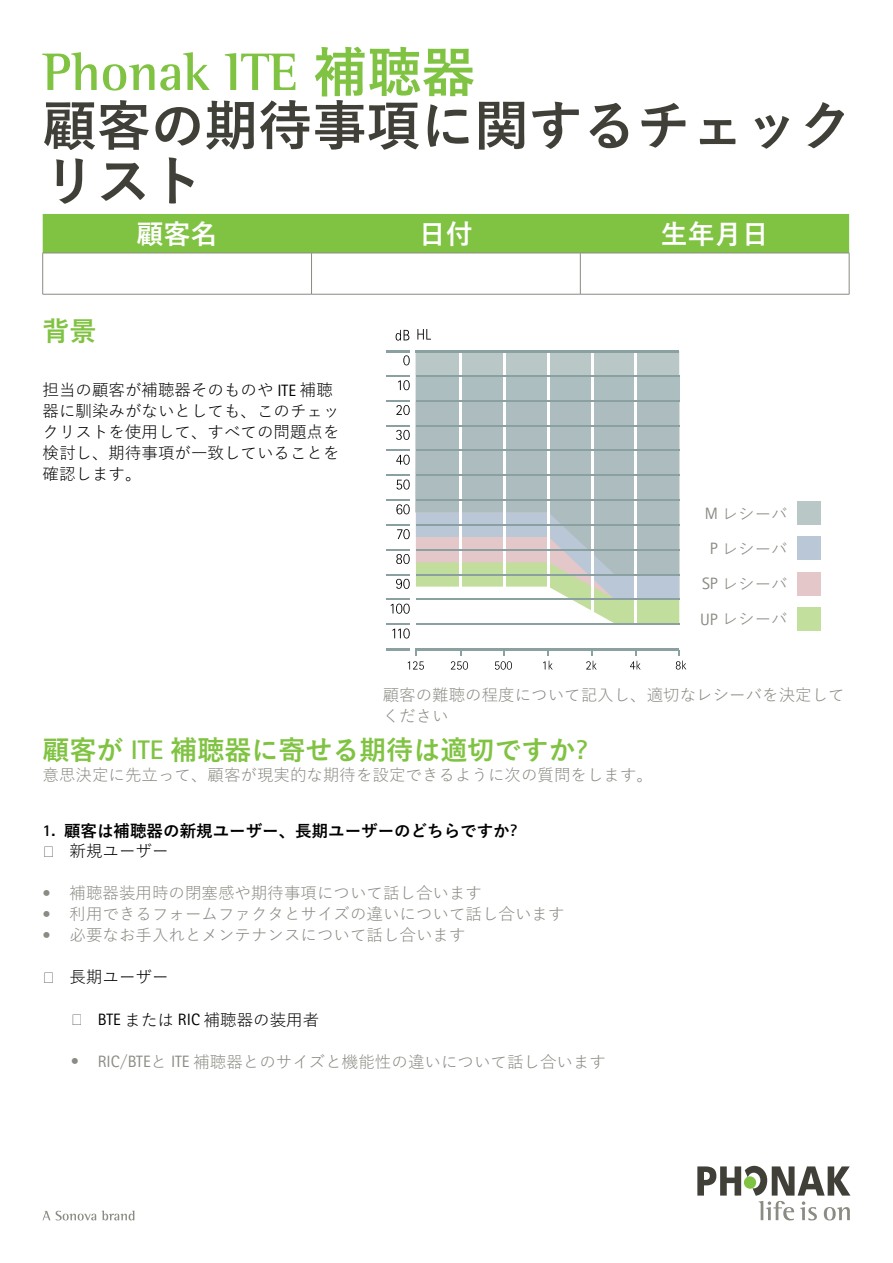
<style>
.page{position:relative;width:893px;height:1263px;background:#fff}
.page>*{position:absolute;margin:0;border:0;box-sizing:border-box;transform-origin:0 0}
.t1{font:700 54px/55.5px "Yu Gothic";color:#403f38}
.t2{font:700 54px "Rotis Semifor Phonak";color:#80c342}
.t3{font:700 27px "Yu Gothic";color:#80c342}
.t4{font:700 27px "Yu Gothic";color:#fff}
.t5{font:16.5px/35.2px "Yu Gothic";color:#8a8b83}
.t6{font:16.5px/21px "Yu Gothic";color:#000}
.t7{font:700 16.5px/20.4px "Yu Gothic";color:#000}
.s1{font-family:"Yu Gothic"}
.s2{font-family:"Rotis Sansfor Phonak"}
.s3{font-family:"Arial";font-weight:400}
.s4{font-weight:400}
.s5{font-family:"Arial"}
</style>
<div class="page">
<svg style="left:43px;top:1211px;width:7px;height:9px"></svg>
<svg style="left:56px;top:1211px;width:40px;height:9px"></svg>
<svg style="left:102px;top:1210px;width:32px;height:10px"></svg>
<svg style="left:697px;top:1166px;width:153px;height:54px"></svg>
<div style="left:43px;top:214px;width:806px;height:39px;background:#80c342"></div>
<hr style="left:43px;top:253px;width:268px;height:1px;background:#8a8b83">
<hr style="left:42px;top:253px;width:1px;height:41px;background:#8a8b83">
<hr style="left:311px;top:253px;width:269px;height:1px;background:#8a8b83">
<hr style="left:311px;top:253px;width:1px;height:41px;background:#8a8b83">
<hr style="left:580px;top:253px;width:269px;height:1px;background:#8a8b83">
<hr style="left:580px;top:253px;width:1px;height:41px;background:#8a8b83">
<hr style="left:849px;top:253px;width:1px;height:41px;background:#8a8b83">
<hr style="left:43px;top:294px;width:268px;height:1px;background:#8a8b83">
<hr style="left:311px;top:294px;width:269px;height:1px;background:#8a8b83">
<hr style="left:580px;top:294px;width:269px;height:1px;background:#8a8b83">
<svg style="left:598px;top:614px;width:81px;height:9px"></svg>
<hr style="left:635px;top:351px;width:2px;height:299px;background:#fff">
<hr style="left:387px;top:623px;width:23px;height:2px;background:#8ba1a1">
<hr style="left:416px;top:623px;width:263px;height:1px;background:#8ba1a1">
<hr style="left:387px;top:350px;width:23px;height:2px;background:#8ba1a1">
<hr style="left:387px;top:648px;width:23px;height:3px;background:#8ba1a1">
<hr style="left:416px;top:350px;width:263px;height:2px;background:#8ba1a1">
<hr style="left:416px;top:648px;width:263px;height:3px;background:#8ba1a1">
<svg style="left:396px;top:330px;width:13px;height:11px"></svg>
<svg style="left:387px;top:351px;width:292px;height:263px"></svg>
<svg style="left:392px;top:628px;width:18px;height:10px"></svg>
<svg style="left:417px;top:329px;width:14px;height:11px"></svg>
<svg style="left:408px;top:661px;width:16px;height:9px"></svg>
<svg style="left:451px;top:661px;width:17px;height:9px"></svg>
<svg style="left:495px;top:661px;width:17px;height:9px"></svg>
<svg style="left:543px;top:661px;width:10px;height:8px"></svg>
<svg style="left:586px;top:661px;width:11px;height:8px"></svg>
<svg style="left:630px;top:661px;width:11px;height:8px"></svg>
<svg style="left:676px;top:661px;width:10px;height:8px"></svg>
<div style="left:797px;top:501px;width:24px;height:24px;background:#b9c7c7"></div>
<div style="left:797px;top:607px;width:24px;height:23px;background:#c3df9d"></div>
<div style="left:797px;top:572px;width:24px;height:23px;background:#e4c7c8"></div>
<div style="left:797px;top:537px;width:24px;height:23px;background:#bac7d6"></div>
<h1 class="t2" style="left:43px;top:39px;width:434px">Phonak ITE <span class="s1">補聴器</span></h1>
<h1 class="t1" style="left:43px;top:99px;width:811px">顧客の期待事項に関するチェックリスト</h1>
<h2 class="t4" style="left:137px;top:219px;width:82px">顧客名</h2>
<h2 class="t4" style="left:419px;top:219px;width:55px">日付</h2>
<h2 class="t4" style="left:661px;top:219px;width:109px">生年月日</h2>
<h2 class="t3" style="left:43px;top:316px;width:55px">背景</h2>
<p class="t6" style="left:43px;top:378px;width:299px">担当の顧客が補聴器そのものや <span class="s2">ITE</span> 補聴器に馴染みがないとしても、このチェックリストを使用して、すべての問題点を検討し、期待事項が一致していることを確認します。</p>
<p class="t5" style="left:700px;top:494px;width:89px;text-align:center"><span class="s2">M</span> レシーバ<br><span class="s2">P</span> レシーバ<br><span class="s2">SP</span> レシーバ<br><span class="s2">UP</span> レシーバ</p>
<p class="t5" style="left:383px;top:682px;width:463px;line-height:21px">顧客の難聴の程度について記入し、適切なレシーバを決定してください</p>
<h2 class="t3" style="left:43px;top:735px;width:546px">顧客が <span class="s2">ITE</span> 補聴器に寄せる期待は適切ですか<span class="s2">?</span></h2>
<p class="t5" style="left:43px;top:755px;width:612px">意思決定に先立って、顧客が現実的な期待を設定できるように次の質問をします。</p>
<p class="t7" style="left:43px;top:821px;width:476px"><span class="s2">1.</span> 顧客は補聴器の新規ユーザー、長期ユーザーのどちらですか<span class="s2">? </span><span class="s3">̉</span> <span class="s4">新規ユーザー</span></p>
<p class="t5" style="left:43px;top:873px;width:441px"><span class="s2">•</span> 補聴器装用時の閉塞感や期待事項について話し合います</p>
<p class="t5" style="left:43px;top:894px;width:523px"><span class="s2">•</span> 利用できるフォームファクタとサイズの違いについて話し合います</p>
<p class="t5" style="left:43px;top:915px;width:424px"><span class="s2">•</span> 必要なお手入れとメンテナンスについて話し合います</p>
<p class="t6" style="left:43px;top:964px;width:127px"><span class="s5">̉</span> 長期ユーザー</p>
<p class="t6" style="left:71px;top:1007px;width:250px"><span class="s5">̉</span> <span class="s2">BTE</span> または <span class="s2">RIC</span> 補聴器の装用者</p>
<p class="t5" style="left:71px;top:1042px;width:537px"><span class="s2">• RIC</span>/<span class="s2">BTE</span>と <span class="s2">ITE</span> 補聴器とのサイズと機能性の違いについて話し合います</p>
</div>
